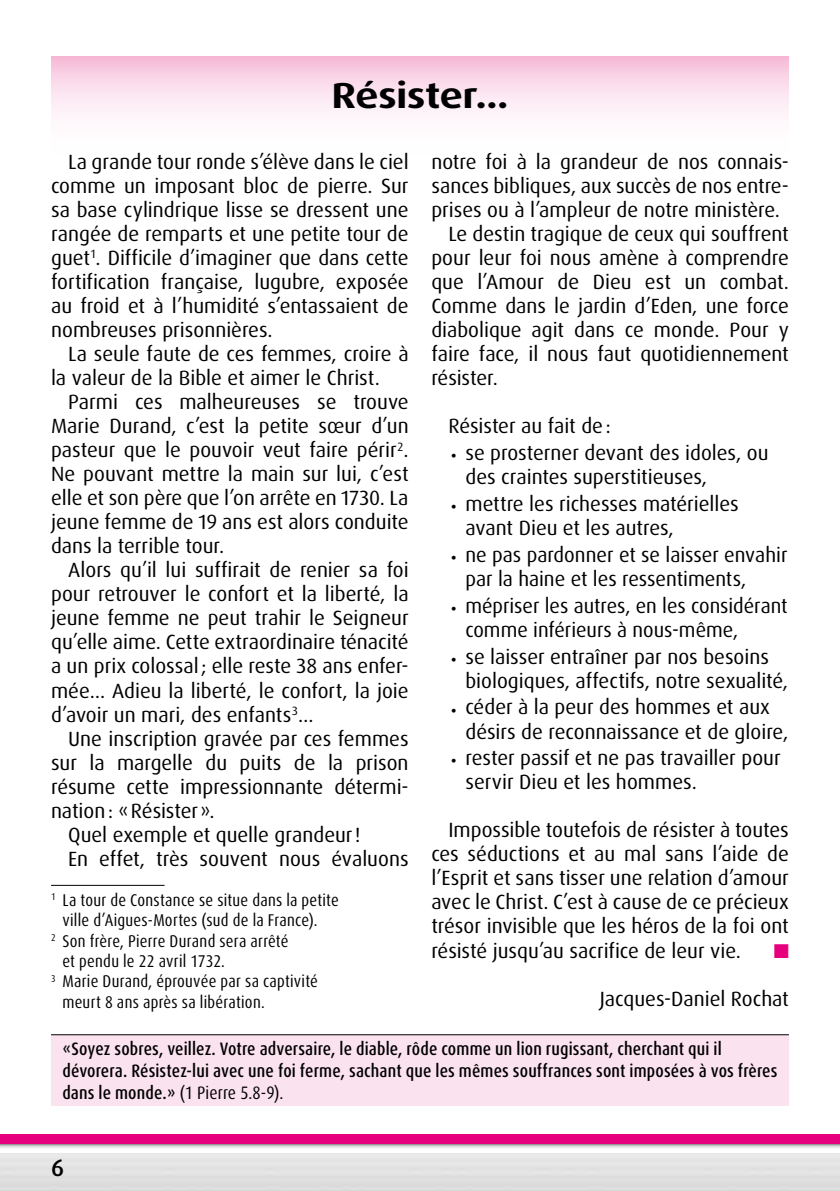
<style>
.page{position:relative;width:840px;height:1191px;background:#fff}
.page>*{position:absolute;margin:0;border:0;box-sizing:border-box;transform-origin:0 0}
.t1{font:700 expanded 36px "Dax OT";letter-spacing:-.005em;color:#000}
.t2{font:500 24px "Dax OT";color:#000}
.t3{font:20.6px/24px "Dax OT";color:#000}
.t4{font:20px "Zapf Dingbats ITC";color:#e6007d}
.t5{font:500 condensed 18px/22px "Dax OT";letter-spacing:.01em;color:#000}
.t6{font:condensed 17px "Dax OT";letter-spacing:.015em;color:#000}
.s1{font-weight:400}
</style>
<div class="page">
<svg style="left:0;top:1143px;width:839px;height:5px;background:#cea0b9"></svg>
<div style="left:0;top:1134px;width:839px;height:9px;background:#e6007d"></div>
<div style="left:51px;top:1035px;width:737px;height:71px;background:#fbe2ef"></div>
<svg style="left:51px;top:57px;width:737px;height:59px"></svg>
<hr style="left:51px;top:885px;width:113px;height:1px;background:#000">
<hr style="left:51px;top:1034px;width:737px;height:1px;background:#000">
<h1 class="t1" style="left:331px;top:72px;width:178px">Résister…</h1>
<p class="t3" style="left:51px;top:150px;width:359px;text-align:justify;text-indent:17px">La grande tour ronde s’élève dans le ciel comme un imposant bloc de pierre. Sur sa base cylindrique lisse se dressent une rangée de remparts et une petite tour de guet<sup>1</sup>. Difficile d’imaginer que dans cette fortification française, lugubre, exposée au froid et à l’humidité s’entassaient de nombreuses prisonnières.</p>
<p class="t3" style="left:51px;top:342px;width:359px;text-indent:17px">La seule faute de ces femmes, croire à la valeur de la Bible et aimer le Christ.</p>
<p class="t3" style="left:51px;top:390px;width:359px;text-align:justify;text-indent:17px">Parmi ces malheureuses se trouve Marie Durand, c’est la petite sœur d’un pasteur que le pouvoir veut faire périr<sup>2</sup>.<br>Ne pouvant mettre la main sur lui, c’est elle et son père que l’on arrête en 1730. La jeune femme de 19 ans est alors conduite dans la terrible tour.</p>
<p class="t3" style="left:51px;top:558px;width:359px;text-align:justify;text-indent:17px">Alors qu’il lui suffirait de renier sa foi pour retrouver le confort et la liberté, la jeune femme ne peut trahir le Seigneur qu’elle aime. Cette extraordinaire ténacité a un prix colossal; elle reste 38 ans enfer&shy;mée… Adieu la liberté, le confort, la joie d’avoir un mari, des enfants<sup>3</sup>…</p>
<p class="t3" style="left:68px;top:726px;width:342px">Une inscription gravée par ces femmes</p>
<p class="t3" style="left:51px;top:750px;width:359px">sur la margelle du puits de la prison</p>
<p class="t3" style="left:51px;top:774px;width:359px">résume cette impressionnante détermi-</p>
<p class="t3" style="left:51px;top:798px;width:165px">nation: «Résister».</p>
<p class="t3" style="left:68px;top:822px;width:294px">Quel exemple et quelle grandeur!</p>
<p class="t3" style="left:68px;top:846px;width:342px">En effet, très souvent nous évaluons</p>
<p class="t6" style="left:51px;top:889px;width:289px"><sup>1</sup> La tour de Constance se situe dans la petite</p>
<p class="t6" style="left:62px;top:909px;width:256px">ville d’Aigues-Mortes (sud de la France).</p>
<p class="t6" style="left:51px;top:930px;width:239px"><sup>2</sup> Son frère, Pierre Durand sera arrêté</p>
<p class="t6" style="left:62px;top:950px;width:164px">et pendu le 22 avril 1732.</p>
<p class="t6" style="left:51px;top:970px;width:268px"><sup>3</sup> Marie Durand, éprouvée par sa captivité</p>
<p class="t6" style="left:62px;top:991px;width:204px">meurt 8 ans après sa libération.</p>
<p class="t3" style="left:431px;top:150px;width:359px">notre foi à la grandeur de nos connais-</p>
<p class="t3" style="left:431px;top:174px;width:359px">sances bibliques, aux succès de nos entre-</p>
<p class="t3" style="left:431px;top:198px;width:350px">prises ou à l’ampleur de notre ministère.</p>
<p class="t3" style="left:448px;top:222px;width:342px">Le destin tragique de ceux qui souffrent</p>
<p class="t3" style="left:431px;top:246px;width:359px">pour leur foi nous amène à comprendre</p>
<p class="t3" style="left:431px;top:270px;width:359px">que l’Amour de Dieu est un combat.</p>
<p class="t3" style="left:431px;top:294px;width:359px">Comme dans le jardin d’Eden, une force</p>
<p class="t3" style="left:431px;top:318px;width:359px">diabolique agit dans ce monde. Pour y</p>
<p class="t3" style="left:431px;top:342px;width:359px">faire face, il nous faut quotidiennement</p>
<p class="t3" style="left:431px;top:366px;width:68px">résister.</p>
<p class="t3" style="left:448px;top:413px;width:321px;line-height:26.8px">Résister au fait de:<br>∙ se prosterner devant des idoles, ou</p>
<p class="t3" style="left:448px;top:464px;width:292px;line-height:26.8px;text-indent:17px">des craintes superstitieuses,<br>∙ mettre les richesses matérielles</p>
<p class="t3" style="left:448px;top:515px;width:340px;line-height:26.8px;text-indent:17px">avant Dieu et les autres,<br>∙ ne pas pardonner et se laisser envahir</p>
<p class="t3" style="left:448px;top:565px;width:340px;line-height:26.8px;text-indent:17px">par la haine et les ressentiments,<br>∙ mépriser les autres, en les considérant</p>
<p class="t3" style="left:448px;top:616px;width:322px;line-height:26.8px;text-indent:17px">comme inférieurs à nous-même,<br>∙ se laisser entraîner par nos besoins</p>
<p class="t3" style="left:448px;top:667px;width:341px;line-height:26.8px;text-indent:17px">biologiques, affectifs, notre sexualité, ∙ céder à la peur des hommes et aux</p>
<p class="t3" style="left:448px;top:718px;width:341px;line-height:26.8px;text-indent:17px">désirs de reconnaissance et de gloire, ∙ rester passif et ne pas travailler pour</p>
<p class="t3" style="left:465px;top:770px;width:233px">servir Dieu et les hommes.</p>
<p class="t3" style="left:431px;top:818px;width:359px;text-align:justify;text-indent:17px">Impossible toutefois de résister à toutes ces séductions et au mal sans l’aide de l’Esprit et sans tisser une relation d’amour avec le Christ. C’est à cause de ce précieux trésor invisible que les héros de la foi ont résisté jusqu’au sacrifice de leur vie.</p>
<p class="t4" style="left:773px;top:941px;width:17px">■</p>
<p class="t3" style="left:599px;top:987px;width:190px">Jacques-Daniel Rochat</p>
<p class="t5" style="left:62px;top:1038px;width:716px">«Soyez sobres, veillez. Votre adversaire, le diable, rôde comme un lion rugissant, cherchant qui il dévorera. Résistez-lui avec une foi ferme, sachant que les mêmes souffrances sont imposées à vos frères dans le monde.» <span class="s1">(1 Pierre 5.8-9).</span></p>
<p class="t2" style="left:51px;top:1152px;width:15px">6</p>
</div>
